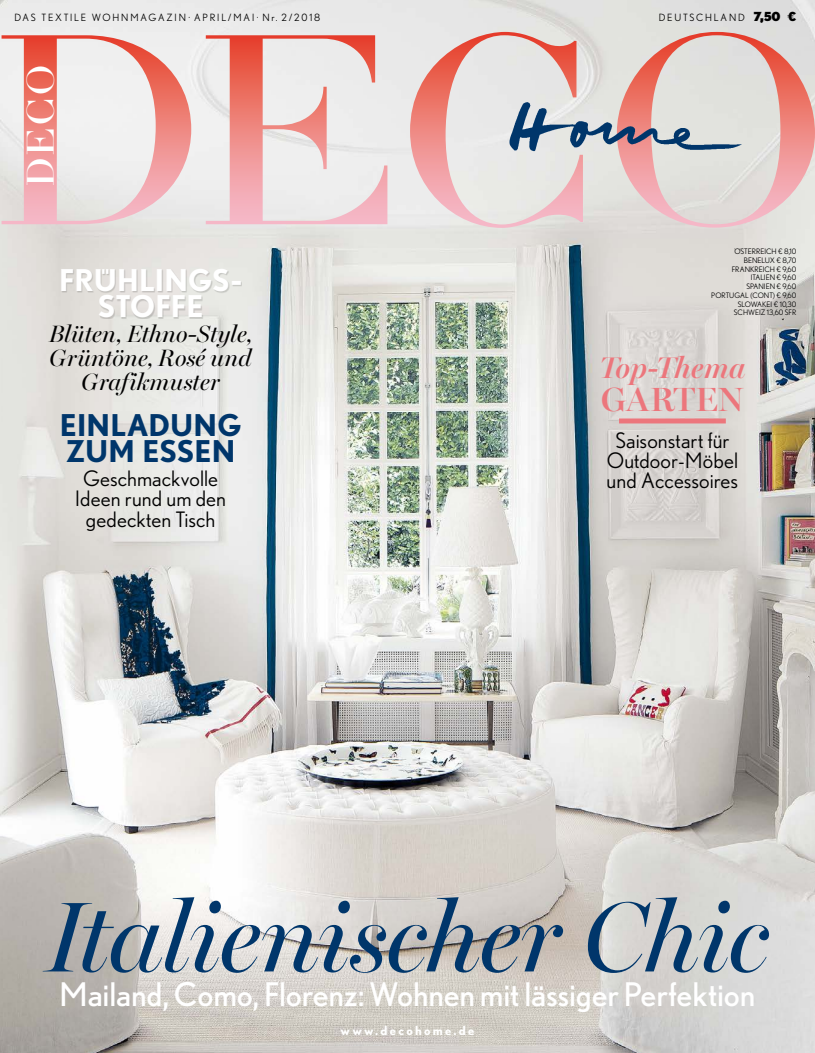
<style>
.page{position:relative;width:815px;height:1053px;background:#fff}
.page>*{position:absolute;margin:0;border:0;box-sizing:border-box;transform-origin:0 0}
.t1{font:italic 100px "Miller Banner";letter-spacing:-.01em;color:#00366b}
.t2{font:40px "Didot Normal";color:#fff;scale:1.1 1}
.t3{font:600 33.75px "Miller Banner";letter-spacing:.01em;color:#ec767c}
.t4{font:32.5px "Nobel";letter-spacing:-.005em;color:#fff}
.t5{font:700 30px/26.2px "Nobel";letter-spacing:.005em;color:#00366b}
.t6{font:700 30px/26.2px "Nobel";letter-spacing:-.005em;color:#fff;text-align:center}
.t7{font:italic 600 30px "Miller Banner";color:#ec767c}
.t8{font:italic 23.75px/23.8px "Miller Banner";letter-spacing:-.005em;color:#000;text-align:center}
.t9{font:21.25px/20px "Nobel";letter-spacing:.005em;color:#000;text-align:center}
.t10{font:700 12.5px "Nobel";letter-spacing:.18em;color:#fff}
.t11{font:10px "Nobel";letter-spacing:.18em;color:#000}
.t12{font:7.5px/8.8px "Nobel";color:#000;text-align:right}
.s1{font-weight:900;font-size:12.5px}
</style>
<div class="page">
<img style="left:0;top:0;width:815px;height:1052px">
<div style="left:61px;top:269px;width:181px;height:50px;background:#000;opacity:.15"></div>
<div style="left:619px;top:418px;width:107px;height:5px;background:#ec767c"></div>
<svg style="left:2px;top:32px;width:813px;height:196px;background:#e9cecc"></svg>
<img style="left:509px;top:101px;width:234px;height:50px">
<h3 class="t11" style="left:14px;top:12px;width:307px">DAS TEXTILE WOHNMAGAZIN·APRIL/MAI·Nr. 2/2018</h3>
<h3 class="t11" style="left:659px;top:12px;width:139px">DEUTSCHLAND <span class="s1">7,50 ¤</span></h3>
<h2 class="t2" style="left:21px;top:186px;width:111px;rotate:-90deg">DECO</h2>
<h3 class="t6" style="left:59px;top:267px;width:185px">FRÜHLINGS-<br>STOFFE</h3>
<h3 class="t8" style="left:49px;top:322px;width:204px">Blüten, Ethno-Style,<br>Grüntöne, Rosé und<br>Grafikmuster</h3>
<h3 class="t5" style="left:60px;top:412px;width:183px">EINLADUNG<br>ZUM ESSEN</h3>
<h3 class="t9" style="left:75px;top:469px;width:152px">Geschmackvolle<br>Ideen rund um den gedeckten Tisch</h3>
<p class="t12" style="left:711px;top:247px;width:87px">ÖSTERREICH ¤ 8,10<br>BENELUX ¤ 8,70<br>FRANKREICH ¤ 9,60<br>ITALIEN ¤ 9,60<br>SPANIEN ¤ 9,60<br>PORTUGAL (CONT) ¤ 9,60<br>SLOWAKEI ¤ 10,30<br>SCHWEIZ 13,60 SFR</p>
<h3 class="t7" style="left:599px;top:349px;width:147px">Top-Thema</h3>
<h3 class="t3" style="left:601px;top:379px;width:144px">GARTEN</h3>
<h3 class="t9" style="left:607px;top:430px;width:133px">Saisonstart für<br>Outdoor-Möbel und Accessoires</h3>
<h1 class="t1" style="left:46px;top:878px;width:725px">Italienischer Chic</h1>
<h3 class="t4" style="left:60px;top:974px;width:697px">Mailand, Como, Florenz: Wohnen mit lässiger Perfektion</h3>
<h3 class="t10" style="left:340px;top:1023px;width:135px">www.decohome.de</h3>
</div>
